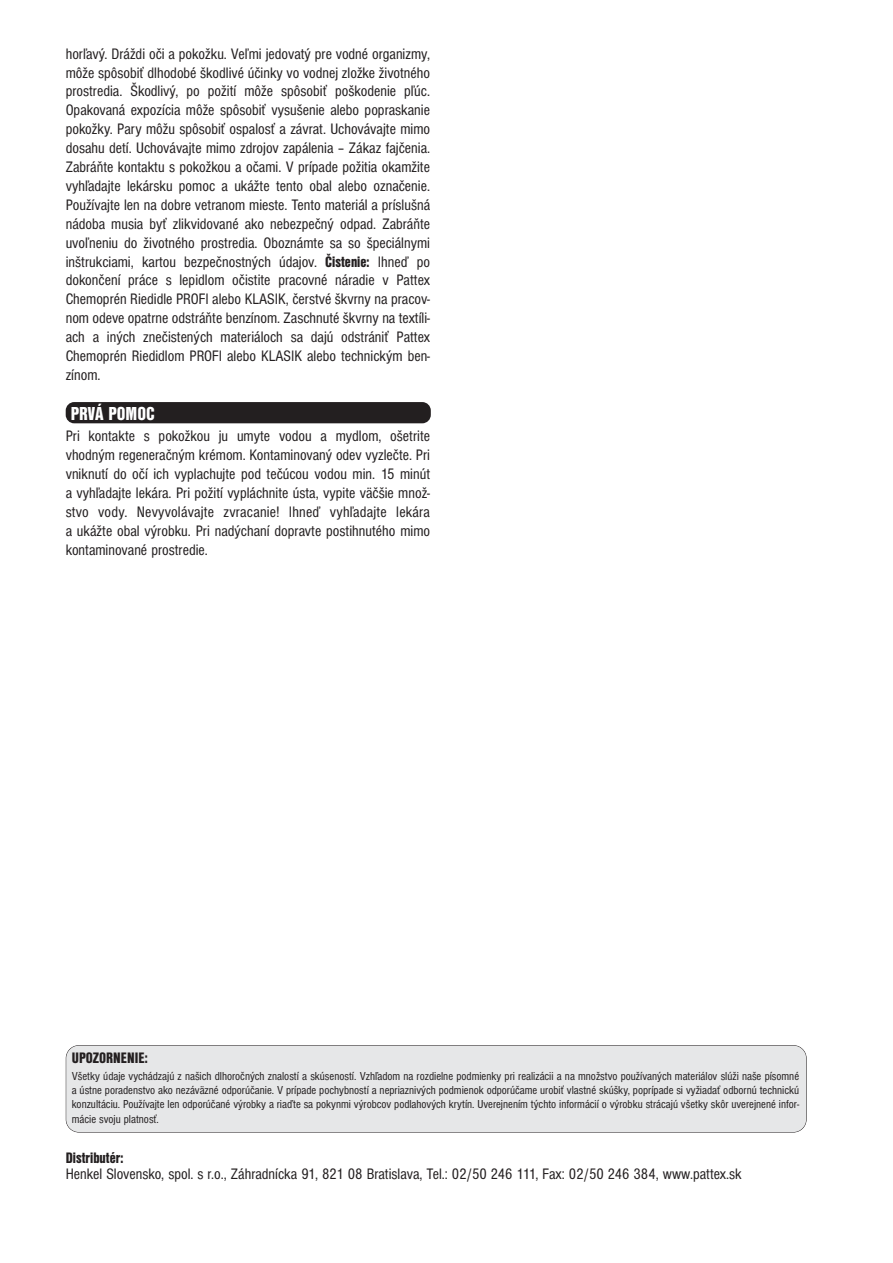
<style>
.page{position:relative;width:893px;height:1263px;background:#fff}
.page>*{position:absolute;margin:0;border:0;box-sizing:border-box;transform-origin:0 0}
.t1{font:900 condensed 19.5px "Nimbus Sans DCE";color:#fff}
.t2{font:condensed 15.75px/18.9px "Nimbus Sans DCE";color:#231f20;text-align:justify}
.t3{font:900 condensed 15.75px "Nimbus Sans DCE";color:#231f20}
.t4{font:condensed 12px/14.4px "Nimbus Sans DCE";color:#231f20;text-align:justify}
.s1{font-weight:900}
</style>
<div class="page">
<div style="left:66px;top:402px;width:365px;height:21px;background:#231f20;border-radius:9px"></div>
<div style="left:66px;top:1045px;width:740px;height:87px;background:#e6e7e8;border-radius:13px"></div>
<div style="left:66px;top:1045px;width:741px;height:87px;border:1px solid #231f20;border-radius:13px"></div>
<p class="t2" style="left:66px;top:45px;width:366px">horľavý. Dráždi oči a pokožku. Veľmi jedovatý pre vodné organizmy, môže spôsobiť dlhodobé škodlivé účinky vo vodnej zložke životného prostredia. Škodlivý, po požití môže spôsobiť poškodenie pľúc.<br>Opakovaná expozícia môže spôsobiť vysušenie alebo popraskanie pokožky. Pary môžu spôsobiť ospalosť a závrat. Uchovávajte mimo dosahu detí. Uchovávajte mimo zdrojov zapálenia – Zákaz fajčenia.<br>Zabráňte kontaktu s pokožkou a očami. V prípade požitia okamžite vyhľadajte lekársku pomoc a ukážte tento obal alebo označenie.<br>Používajte len na dobre vetranom mieste. Tento materiál a príslušná nádoba musia byť zlikvidované ako nebezpečný odpad. Zabráňte uvoľneniu do životného prostredia. Oboznámte sa so špeciálnymi inštrukciami, kartou bezpečnostných údajov. <span class="s1">Čistenie:</span> Ihneď po dokončení práce s lepidlom očistite pracovné náradie v Pattex Chemoprén Riedidle PROFI alebo KLASIK, čerstvé škvrny na pracov&shy;nom odeve opatrne odstráňte benzínom. Zaschnuté škvrny na textíli&shy;ach a iných znečistených materiáloch sa dajú odstrániť Pattex Chemoprén Riedidlom PROFI alebo KLASIK alebo technickým ben&shy;zínom.</p>
<p class="t1" style="left:71px;top:406px;width:86px">PRVÁ POMOC</p>
<p class="t2" style="left:66px;top:428px;width:366px">Pri kontakte s pokožkou ju umyte vodou a mydlom, ošetrite vhodným regeneračným krémom. Kontaminovaný odev vyzlečte. Pri vniknutí do očí ich vyplachujte pod tečúcou vodou min. 15 minút a vyhľadajte lekára. Pri požití vypláchnite ústa, vypite väčšie množ&shy;stvo vody. Nevyvolávajte zvracanie! Ihneď vyhľadajte lekára a ukážte obal výrobku. Pri nadýchaní dopravte postihnutého mimo kontaminované prostredie.</p>
<p class="t3" style="left:72px;top:1052px;width:77px">UPOZORNENIE:</p>
<p class="t4" style="left:72px;top:1069px;width:729px">Všetky údaje vychádzajú z našich dlhoročných znalostí a skúseností. Vzhľadom na rozdielne podmienky pri realizácii a na množstvo používaných materiálov slúži naše písomné a ústne poradenstvo ako nezáväzné odporúčanie. V prípade pochybností a nepriaznivých podmienok odporúčame urobiť vlastné skúšky, poprípade si vyžiadať odbornú technickú konzultáciu. Používajte len odporúčané výrobky a riaďte sa pokynmi výrobcov podlahových krytín. Uverejnením týchto informácií o výrobku strácajú všetky skôr uverejnené infor&shy;mácie svoju platnosť.</p>
<p class="t3" style="left:66px;top:1151px;width:59px">Distributér:</p>
<p class="t2" style="left:66px;top:1166px;width:678px">Henkel Slovensko, spol. s r.o., Záhradnícka 91, 821 08 Bratislava, Tel.: 02/50 246 111, Fax: 02/50 246 384, www.pattex.sk</p>
</div>
